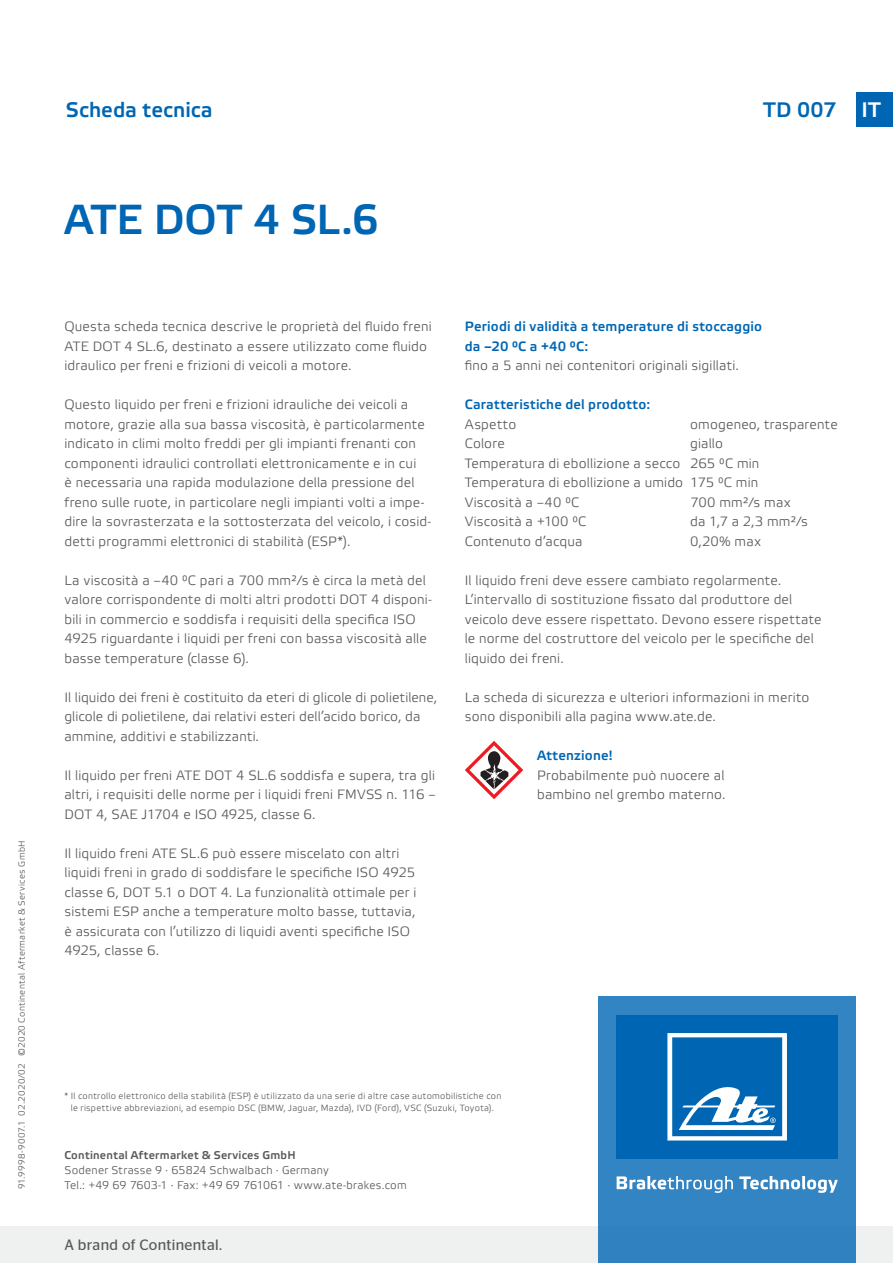
<style>
.page{position:relative;width:893px;height:1263px;background:#fff}
.page>*{position:absolute;margin:0;border:0;box-sizing:border-box;transform-origin:0 0}
.t1{font:500 42px "Etelka";letter-spacing:-.005em;color:#0066b3}
.t2{font:500 21px "Etelka";letter-spacing:.005em;color:#0066b3}
.t3{font:500 21px "Etelka";color:#fff}
.t4{font:15px "Continental Stag Sans";letter-spacing:.025em;color:#58595b}
.t5{font:300 13.5px/19.5px "Etelka";letter-spacing:.015em;color:#58595b}
.t6{font:500 13.5px/19.5px "Etelka";letter-spacing:.015em;color:#0066b3}
.t7{font:300 11.25px/15px "Etelka";letter-spacing:.02em;color:#58595b}
.t8{font:500 11.25px "Etelka";letter-spacing:.02em;color:#58595b}
.t9{font:300 9px/12px "Etelka";letter-spacing:.03em;color:#58595b;text-align:center}
</style>
<div class="page">
<div style="left:0;top:1226px;width:893px;height:37px;background:#eff0f0"></div>
<div style="left:598px;top:997px;width:258px;height:266px;background:#3384c2"></div>
<div style="left:617px;top:1015px;width:221px;height:143px;background:#0066b3"></div>
<svg style="left:667px;top:1033px;width:120px;height:107px"></svg>
<svg style="left:617px;top:1176px;width:116px;height:17px"></svg>
<svg style="left:739px;top:1176px;width:99px;height:17px"></svg>
<svg style="left:465px;top:741px;width:58px;height:58px"></svg>
<div style="left:856px;top:92px;width:37px;height:34px;background:#0066b3"></div>
<p class="t9" style="left:16px;top:1189px;width:350px;rotate:-90deg">91.9998-9007.1 02.2020/02 ©2020 Continental Aftermarket &amp; Services GmbH</p>
<h2 class="t2" style="left:66px;top:96px;width:148px">Scheda tecnica</h2>
<h2 class="t2" style="left:763px;top:96px;width:75px">TD 007</h2>
<h2 class="t3" style="left:861px;top:96px;width:21px">IT</h2>
<h1 class="t1" style="left:64px;top:193px;width:316px">ATE DOT 4 SL.6</h1>
<p class="t5" style="left:64px;top:317px;width:369px">Questa scheda tecnica descrive le proprietà del fluido freni<br>ATE DOT 4 SL.6, destinato a essere utilizzato come fluido idraulico per freni e frizioni di veicoli a motore.</p>
<p class="t5" style="left:64px;top:395px;width:368px">Questo liquido per freni e frizioni idrauliche dei veicoli a motore, grazie alla sua bassa viscosità, è particolarmente indicato in climi molto freddi per gli impianti frenanti con componenti idraulici controllati elettronicamente e in cui<br>è necessaria una rapida modulazione della pressione del freno sulle ruote, in particolare negli impianti volti a impe&shy;dire la sovrasterzata e la sottosterzata del veicolo, i cosid&shy;detti programmi elettronici di stabilità (ESP*).</p>
<p class="t5" style="left:64px;top:571px;width:369px">La viscosità a –40 °C pari a 700 mm²/s è circa la metà del valore corrispondente di molti altri prodotti DOT 4 disponi&shy;bili in commercio e soddisfa i requisiti della specifica ISO 4925 riguardante i liquidi per freni con bassa viscosità alle basse temperature (classe 6).</p>
<p class="t5" style="left:64px;top:688px;width:374px">Il liquido dei freni è costituito da eteri di glicole di polietilene, glicole di polietilene, dai relativi esteri dell’acido borico, da ammine, additivi e stabilizzanti.</p>
<p class="t5" style="left:64px;top:766px;width:373px;text-align:justify">Il liquido per freni ATE DOT 4 SL.6 soddisfa e supera, tra gli altri, i requisiti delle norme per i liquidi freni FMVSS n. 116 – DOT 4, SAE J1704 e ISO 4925, classe 6.</p>
<p class="t5" style="left:64px;top:843px;width:353px">Il liquido freni ATE SL.6 può essere miscelato con altri liquidi freni in grado di soddisfare le specifiche ISO 4925 classe 6, DOT 5.1 o DOT 4. La funzionalità ottimale per i sistemi ESP anche a temperature molto basse, tuttavia, è assicurata con l’utilizzo di liquidi aventi specifiche ISO 4925, classe 6.</p>
<p class="t6" style="left:465px;top:317px;width:299px">Periodi di validità a temperature di stoccaggio da –20 °C a +40 °C:</p>
<p class="t5" style="left:465px;top:356px;width:276px">fino a 5 anni nei contenitori originali sigillati.</p>
<p class="t6" style="left:465px;top:395px;width:187px">Caratteristiche del prodotto:</p>
<p class="t5" style="left:465px;top:414px;width:53px">Aspetto</p>
<p class="t5" style="left:690px;top:414px;width:149px">omogeneo, trasparente</p>
<p class="t5" style="left:465px;top:434px;width:41px">Colore</p>
<p class="t5" style="left:465px;top:434px;width:296px;text-indent:225px">giallo<br>Temperatura di ebollizione a secco 265 °C min<br>Temperatura di ebollizione a umido 175 °C min<br>Viscosità a –40 °C</p>
<p class="t5" style="left:690px;top:492px;width:102px">700 mm²/s max</p>
<p class="t5" style="left:465px;top:512px;width:123px">Viscosità a +100 °C</p>
<p class="t5" style="left:690px;top:512px;width:119px">da 1,7 a 2,3 mm²/s</p>
<p class="t5" style="left:465px;top:531px;width:119px">Contenuto d’acqua</p>
<p class="t5" style="left:690px;top:531px;width:72px">0,20% max</p>
<p class="t5" style="left:465px;top:570px;width:358px">Il liquido freni deve essere cambiato regolarmente.<br>L’intervallo di sostituzione fissato dal produttore del veicolo deve essere rispettato. Devono essere rispettate le norme del costruttore del veicolo per le specifiche del liquido dei freni.</p>
<p class="t5" style="left:465px;top:687px;width:346px">La scheda di sicurezza e ulteriori informazioni in merito sono disponibili alla pagina www.ate.de.</p>
<p class="t6" style="left:537px;top:746px;width:77px">Attenzione!</p>
<p class="t5" style="left:537px;top:766px;width:190px">Probabilmente può nuocere al bambino nel grembo materno.</p>
<p class="t9" style="left:64px;top:1090px;width:438px">* Il controllo elettronico della stabilità (ESP) è utilizzato da una serie di altre case automobilistiche con le rispettive abbreviazioni, ad esempio DSC (BMW, Jaguar, Mazda), IVD (Ford), VSC (Suzuki, Toyota).</p>
<p class="t8" style="left:64px;top:1148px;width:233px">Continental Aftermarket &amp; Services GmbH</p>
<p class="t7" style="left:64px;top:1163px;width:344px">Sodener Strasse 9 · 65824 Schwalbach · Germany<br>Tel.: +49 69 7603-1 · Fax: +49 69 761061 · www.ate-brakes.com</p>
<p class="t4" style="left:64px;top:1236px;width:159px">A brand of Continental.</p>
</div>
